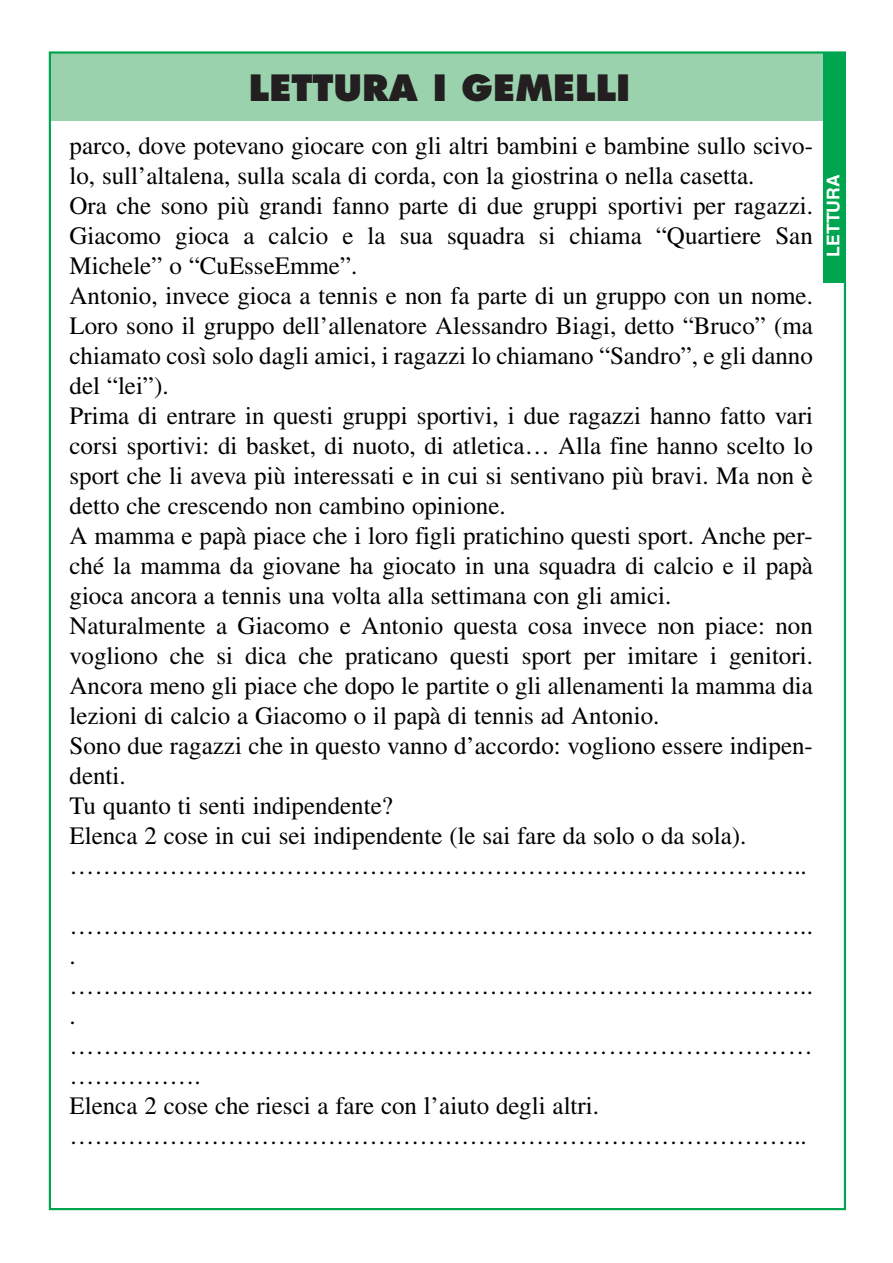
<style>
.page{position:relative;width:893px;height:1263px;background:#fff}
.page>*{position:absolute;margin:0;border:0;box-sizing:border-box;transform-origin:0 0}
.t1{font:800 35.25px "Futura";color:#231f20}
.t2{font:25.05px/30px "Times";color:#000}
.t3{font:700 17.7px "Helvetica";color:#fff}
</style>
<div class="page">
<div style="left:50px;top:53px;width:795px;height:68px;background:#9ad2ae"></div>
<div style="left:824px;top:53px;width:21px;height:230px;background:#00a54f"></div>
<h1 class="t1" style="left:249px;top:73px;width:383px">LETTURA I GEMELLI</h1>
<p class="t2" style="left:70px;top:133px;width:745px">parco, dove potevano giocare con gli altri bambini e bambine sullo scivo&shy;lo, sull’altalena, sulla scala di corda, con la giostrina o nella casetta.<br>Ora che sono più grandi fanno parte di due gruppi sportivi per ragazzi.<br>Giacomo gioca a calcio e la sua squadra si chiama “Quartiere San Michele” o “CuEsseEmme”.<br>Antonio, invece gioca a tennis e non fa parte di un gruppo con un nome.<br>Loro sono il gruppo dell’allenatore Alessandro Biagi, detto “Bruco” (ma chiamato così solo dagli amici, i ragazzi lo chiamano “Sandro”, e gli danno del “lei”).<br>Prima di entrare in questi gruppi sportivi, i due ragazzi hanno fatto vari corsi sportivi: di basket, di nuoto, di atletica… Alla fine hanno scelto lo sport che li aveva più interessati e in cui si sentivano più bravi. Ma non è detto che crescendo non cambino opinione.<br>A mamma e papà piace che i loro figli pratichino questi sport. Anche per&shy;ché la mamma da giovane ha giocato in una squadra di calcio e il papà gioca ancora a tennis una volta alla settimana con gli amici.<br>Naturalmente a Giacomo e Antonio questa cosa invece non piace: non vogliono che si dica che praticano questi sport per imitare i genitori.<br>Ancora meno gli piace che dopo le partite o gli allenamenti la mamma dia lezioni di calcio a Giacomo o il papà di tennis ad Antonio.<br>Sono due ragazzi che in questo vanno d’accordo: vogliono essere indipen&shy;denti.<br>Tu quanto ti senti indipendente?<br>Elenca 2 cose in cui sei indipendente (le sai fare da solo o da sola). ……………………………………………………………………………..</p>
<p class="t3" style="left:827px;top:257px;width:84px;rotate:-90deg">LETTURA</p>
<p class="t2" style="left:70px;top:913px;width:745px">…………………………………………………………………………….. . …………………………………………………………………………….. . …………………………………………………………………………… …………….<br>Elenca 2 cose che riesci a fare con l’aiuto degli altri. ……………………………………………………………………………..</p>
</div>
